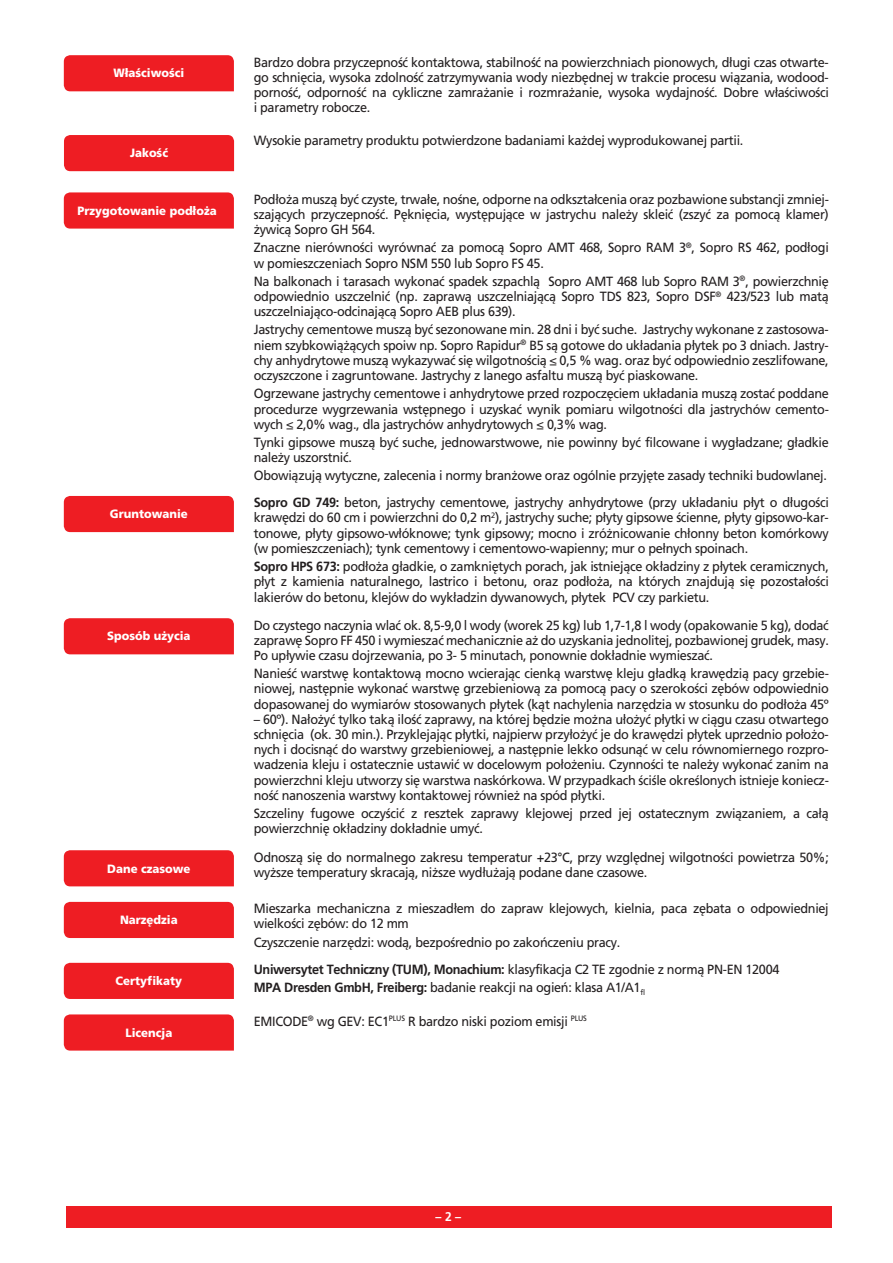
<style>
.page{position:relative;width:893px;height:1263px;background:#fff}
.page>*{position:absolute;margin:0;border:0;box-sizing:border-box;transform-origin:0 0}
.t1{font:13.35px/15.1px "Frutiger LT Com";letter-spacing:-.025em;color:#231f20;text-align:justify;scale:.95 1}
.t2{font:700 12.6px "Frutiger LT Com";color:#fff;scale:.95 1}
.t3{font:900 12px "Frutiger LT Com";color:#fff;scale:.95 1}
.s1{font-weight:700}
</style>
<div class="page">
<div style="left:64px;top:55px;width:170px;height:36px;background:#ee1d23"></div>
<div style="left:64px;top:192px;width:170px;height:37px;background:#ee1d23"></div>
<div style="left:66px;top:1206px;width:765px;height:22px;background:#ee1d23"></div>
<div style="left:64px;top:496px;width:170px;height:36px;background:#ee1d23"></div>
<div style="left:64px;top:618px;width:170px;height:36px;background:#ee1d23"></div>
<div style="left:64px;top:850px;width:170px;height:36px;background:#ee1d23"></div>
<div style="left:64px;top:902px;width:170px;height:36px;background:#ee1d23"></div>
<div style="left:64px;top:963px;width:170px;height:36px;background:#ee1d23"></div>
<div style="left:64px;top:1014px;width:170px;height:36px;background:#ee1d23"></div>
<div style="left:64px;top:135px;width:170px;height:36px;background:#ee1d23"></div>
<p class="t3" style="left:113px;top:66px;width:76px">Właściwości</p>
<p class="t1" style="left:254px;top:54px;width:607px">Bardzo dobra przyczepność kontaktowa, stabilność na powierzchniach pionowych, długi czas otwarte&shy;go schnięcia, wysoka zdolność zatrzymywania wody niezbędnej w trakcie procesu wiązania, wodood&shy;porność, odporność na cykliczne zamrażanie i rozmrażanie, wysoka wydajność. Dobre właściwości i parametry robocze.</p>
<p class="t3" style="left:130px;top:146px;width:42px">Jakość</p>
<p class="t1" style="left:254px;top:132px;width:517px">Wysokie parametry produktu potwierdzone badaniami każdej wyprodukowanej partii.</p>
<p class="t3" style="left:78px;top:203px;width:148px">Przygotowanie podłoża</p>
<p class="t1" style="left:254px;top:192px;width:607px">Podłoża muszą być czyste, trwałe, nośne, odporne na odkształcenia oraz pozbawione substancji zmniej&shy;szających przyczepność. Pęknięcia, występujące w jastrychu należy skleić (zszyć za pomocą klamer) żywicą Sopro GH 564.</p>
<p class="t1" style="left:254px;top:240px;width:607px">Znaczne nierówności wyrównać za pomocą Sopro AMT 468, Sopro RAM 3<sup>®</sup>, Sopro RS 462, podłogi w pomieszczeniach Sopro NSM 550 lub Sopro FS 45.</p>
<p class="t1" style="left:254px;top:274px;width:607px">Na balkonach i tarasach wykonać spadek szpachlą Sopro AMT 468 lub Sopro RAM 3<sup>®</sup>, powierzchnię odpowiednio uszczelnić (np. zaprawą uszczelniającą Sopro TDS 823, Sopro DSF<sup>®</sup> 423/523 lub matą uszczelniająco-odcinającą Sopro AEB plus 639).</p>
<p class="t1" style="left:254px;top:322px;width:607px">Jastrychy cementowe muszą być sezonowane min. 28 dni i być suche. Jastrychy wykonane z zastosowa&shy;niem szybkowiążących spoiw np. Sopro Rapidur<sup>®</sup> B5 są gotowe do układania płytek po 3 dniach. Jastry&shy;chy anhydrytowe muszą wykazywać się wilgotnością ≤ 0,5 % wag. oraz być odpowiednio zeszlifowane, oczyszczone i zagruntowane. Jastrychy z lanego asfaltu muszą być piaskowane.</p>
<p class="t1" style="left:254px;top:386px;width:607px">Ogrzewane jastrychy cementowe i anhydrytowe przed rozpoczęciem układania muszą zostać poddane procedurze wygrzewania wstępnego i uzyskać wynik pomiaru wilgotności dla jastrychów cemento&shy;wych ≤ 2,0% wag., dla jastrychów anhydrytowych ≤ 0,3% wag.</p>
<p class="t1" style="left:254px;top:435px;width:607px">Tynki gipsowe muszą być suche, jednowarstwowe, nie powinny być filcowane i wygładzane; gładkie należy uszorstnić.</p>
<p class="t1" style="left:254px;top:468px;width:605px">Obowiązują wytyczne, zalecenia i normy branżowe oraz ogólnie przyjęte zasady techniki budowlanej.</p>
<p class="t3" style="left:110px;top:507px;width:84px">Gruntowanie</p>
<p class="t3" style="left:107px;top:629px;width:89px">Sposób użycia</p>
<p class="t3" style="left:107px;top:861px;width:89px">Dane czasowe</p>
<p class="t1" style="left:254px;top:495px;width:607px"><span class="s1">Sopro GD 749:</span> beton, jastrychy cementowe, jastrychy anhydrytowe (przy układaniu płyt o długości krawędzi do 60 cm i powierzchni do 0,2 m<sup>2</sup>), jastrychy suche; płyty gipsowe ścienne, płyty gipsowo-kar&shy;tonowe, płyty gipsowo-włóknowe; tynk gipsowy; mocno i zróżnicowanie chłonny beton komórkowy (w pomieszczeniach); tynk cementowy i cementowo-wapienny; mur o pełnych spoinach.</p>
<p class="t1" style="left:254px;top:559px;width:607px"><span class="s1">Sopro HPS 673:</span> podłoża gładkie, o zamkniętych porach, jak istniejące okładziny z płytek ceramicznych, płyt z kamienia naturalnego, lastrico i betonu, oraz podłoża, na których znajdują się pozostałości lakierów do betonu, klejów do wykładzin dywanowych, płytek PCV czy parkietu.</p>
<p class="t1" style="left:254px;top:617px;width:607px">Do czystego naczynia wlać ok. 8,5-9,0 l wody (worek 25 kg) lub 1,7-1,8 l wody (opakowanie 5 kg), dodać zaprawę Sopro FF 450 i wymieszać mechanicznie aż do uzyskania jednolitej, pozbawionej grudek, masy.<br>Po upływie czasu dojrzewania, po 3- 5 minutach, ponownie dokładnie wymieszać.</p>
<p class="t1" style="left:254px;top:666px;width:607px">Nanieść warstwę kontaktową mocno wcierając cienką warstwę kleju gładką krawędzią pacy grzebie&shy;niowej, następnie wykonać warstwę grzebieniową za pomocą pacy o szerokości zębów odpowiednio dopasowanej do wymiarów stosowanych płytek (kąt nachylenia narzędzia w stosunku do podłoża 45º</p>
<p class="t1" style="left:254px;top:712px;width:607px">– 60º). Nałożyć tylko taką ilość zaprawy, na której będzie można ułożyć płytki w ciągu czasu otwartego schnięcia (ok. 30 min.). Przyklejając płytki, najpierw przyłożyć je do krawędzi płytek uprzednio położo&shy;nych i docisnąć do warstwy grzebieniowej, a następnie lekko odsunąć w celu równomiernego rozpro&shy;wadzenia kleju i ostatecznie ustawić w docelowym położeniu. Czynności te należy wykonać zanim na powierzchni kleju utworzy się warstwa naskórkowa. W przypadkach ściśle określonych istnieje koniecz&shy;ność nanoszenia warstwy kontaktowej również na spód płytki.</p>
<p class="t1" style="left:254px;top:806px;width:607px">Szczeliny fugowe oczyścić z resztek zaprawy klejowej przed jej ostatecznym związaniem, a całą powierzchnię okładziny dokładnie umyć.</p>
<p class="t1" style="left:254px;top:849px;width:607px">Odnoszą się do normalnego zakresu temperatur +23°C, przy względnej wilgotności powietrza 50%; wyższe temperatury skracają, niższe wydłużają podane dane czasowe.</p>
<p class="t3" style="left:120px;top:913px;width:62px">Narzędzia</p>
<p class="t1" style="left:254px;top:901px;width:607px">Mieszarka mechaniczna z mieszadłem do zapraw klejowych, kielnia, paca zębata o odpowiedniej wielkości zębów: do 12 mm</p>
<p class="t1" style="left:254px;top:934px;width:387px">Czyszczenie narzędzi: wodą, bezpośrednio po zakończeniu pracy.</p>
<p class="t3" style="left:116px;top:974px;width:71px">Certyfikaty</p>
<p class="t1" style="left:254px;top:960px;width:555px;line-height:18.1px"><span class="s1">Uniwersytet Techniczny (TUM), Monachium:</span> klasyfikacja C2 TE zgodnie z normą PN-EN 12004<br><span class="s1">MPA Dresden GmbH, Freiberg:</span> badanie reakcji na ogień: klasa A1/A1<sub>fl</sub></p>
<p class="t3" style="left:125px;top:1025px;width:51px">Licencja</p>
<p class="t1" style="left:254px;top:1014px;width:352px">EMICODE<sup>®</sup> wg GEV: EC1<sup>PLUS</sup> R bardzo niski poziom emisji <sup>PLUS</sup></p>
<p class="t2" style="left:435px;top:1209px;width:29px">– 2 –</p>
</div>
